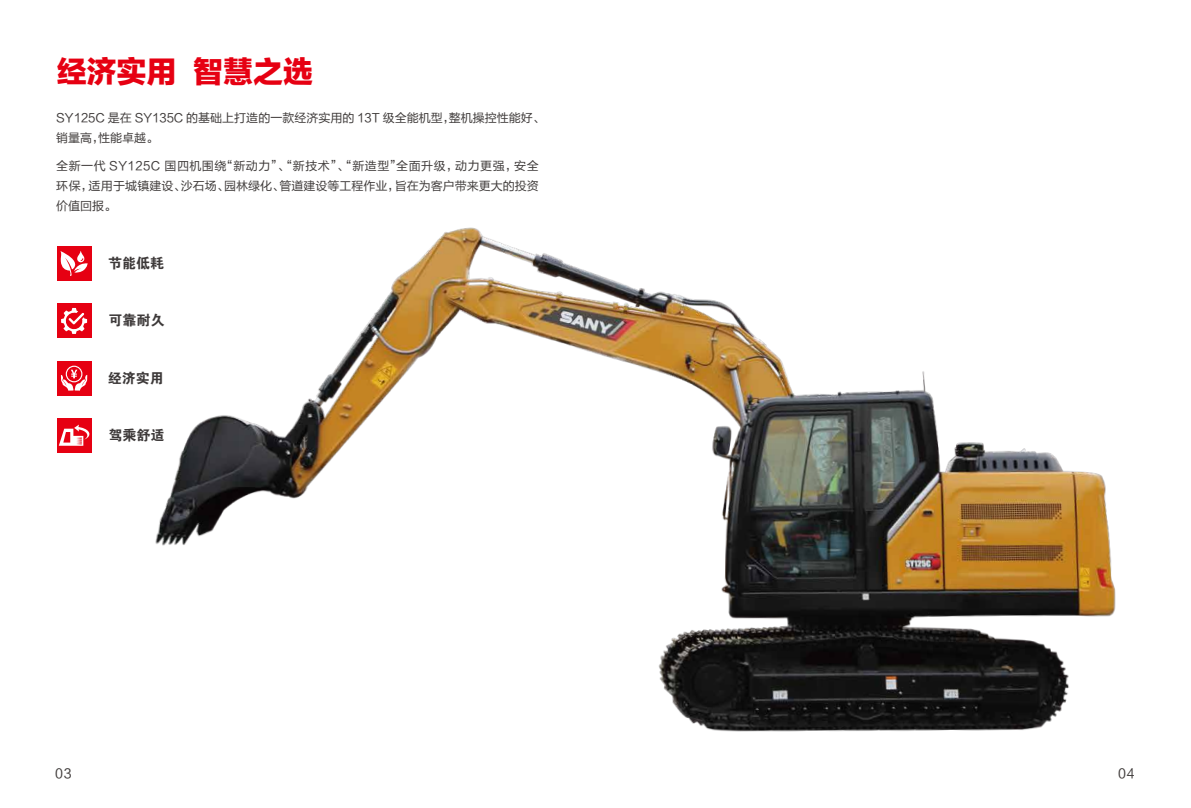
<style>
.page{position:relative;width:1191px;height:808px;background:#fff}
.page>*{position:absolute;margin:0;border:0;box-sizing:border-box;transform-origin:0 0}
.t1{font:30px "FZLTTHK GBK1 0";color:#e60012}
.t2{font:14px "FZDHTK GBK1 0";color:#3d3939}
.t3{font:13px "FZLTHK GBK1 0";color:#3e3a39}
.t4{font:12px/20px "FZLTHK GBK1 0";color:#3e3a39}
</style>
<div class="page">
<img style="left:57px;top:227px;width:1059px;height:505px">
<h1 class="t1" style="left:57px;top:55px;width:258px">经济实用 智慧之选</h1>
<p class="t4" style="left:56px;top:108px;width:490px">SY125C 是在 SY135C 的基础上打造的一款经济实用的 13T 级全能机型，整机操控性能好、销量高，性能卓越。</p>
<p class="t4" style="left:56px;top:156px;width:484px;text-align:justify">全新一代 SY125C 国四机围绕“新动力”、“新技术”、“新造型”全面升级，动力更强，安全环保，适用于城镇建设、沙石场、园林绿化、管道建设等工程作业，旨在为客户带来更大的投资价值回报。</p>
<p class="t2" style="left:108px;top:255px;width:57px">节能低耗</p>
<p class="t2" style="left:109px;top:313px;width:58px">可靠耐久</p>
<p class="t2" style="left:108px;top:370px;width:57px">经济实用</p>
<p class="t2" style="left:108px;top:428px;width:57px">驾乘舒适</p>
<p class="t3" style="left:55px;top:766px;width:18px">03</p>
<p class="t3" style="left:1118px;top:766px;width:18px">04</p>
</div>
